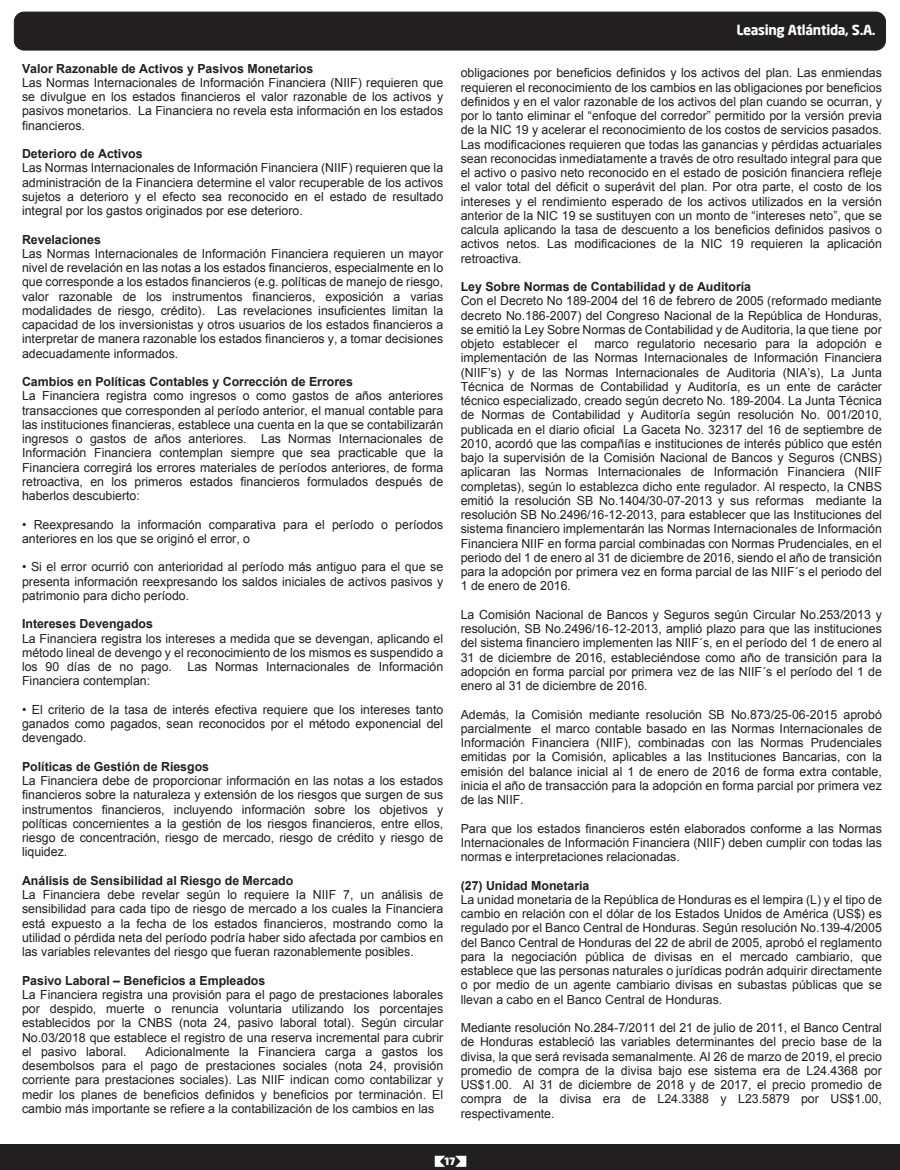
<style>
.page{position:relative;width:900px;height:1170px;background:#fff}
.page>*{position:absolute;margin:0;border:0;box-sizing:border-box;transform-origin:0 0}
.t1{font:700 13.75px "Neo Sans";letter-spacing:-.025em;color:#fff}
.t2{font:12.5px/14.2px "Arial";color:#221f20;text-align:justify}
.t3{font:700 12.5px "Arial";color:#221f20}
.t4{font:900 10.88px "Exo 2.0";color:#fff}
</style>
<div class="page">
<div style="left:0;top:1144px;width:900px;height:26px;background:#221f20"></div>
<svg style="left:435px;top:1156px;width:10px;height:11px"></svg>
<svg style="left:455px;top:1156px;width:11px;height:11px"></svg>
<div style="left:14px;top:12px;width:872px;height:38px;background:#221f20;border-radius:10px"></div>
<div style="left:14px;top:12px;width:872px;height:38px;border:1px solid #221f20;border-radius:10px"></div>
<p class="t3" style="left:22px;top:60px;width:293px">Valor Razonable de Activos y Pasivos Monetarios</p>
<p class="t2" style="left:22px;top:76px;width:423px">Las Normas Internacionales de Información Financiera (NIIF) requieren que se divulgue en los estados financieros el valor razonable de los activos y pasivos monetarios. La Financiera no revela esta información en los estados financieros.</p>
<p class="t3" style="left:22px;top:145px;width:122px">Deterioro de Activos</p>
<p class="t2" style="left:22px;top:161px;width:423px">Las Normas Internacionales de Información Financiera (NIIF) requieren que la administración de la Financiera determine el valor recuperable de los activos sujetos a deterioro y el efecto sea reconocido en el estado de resultado integral por los gastos originados por ese deterioro.</p>
<p class="t3" style="left:22px;top:231px;width:80px">Revelaciones</p>
<p class="t2" style="left:22px;top:247px;width:423px">Las Normas Internacionales de Información Financiera requieren un mayor nivel de revelación en las notas a los estados financieros, especialmente en lo que corresponde a los estados financieros (e.g. políticas de manejo de riesgo, valor razonable de los instrumentos financieros, exposición a varias modalidades de riesgo, crédito). Las revelaciones insuficientes limitan la capacidad de los inversionistas y otros usuarios de los estados financieros a interpretar de manera razonable los estados financieros y, a tomar decisiones adecuadamente informados.</p>
<p class="t3" style="left:22px;top:373px;width:332px">Cambios en Políticas Contables y Corrección de Errores</p>
<p class="t2" style="left:22px;top:389px;width:423px">La Financiera registra como ingresos o como gastos de años anteriores transacciones que corresponden al período anterior, el manual contable para las instituciones financieras, establece una cuenta en la que se contabilizarán ingresos o gastos de años anteriores. Las Normas Internacionales de Información Financiera contemplan siempre que sea practicable que la Financiera corregirá los errores materiales de períodos anteriores, de forma retroactiva, en los primeros estados financieros formulados después de haberlos descubierto:</p>
<p class="t2" style="left:22px;top:517px;width:423px">• Reexpresando la información comparativa para el período o períodos anteriores en los que se originó el error, o</p>
<p class="t2" style="left:22px;top:560px;width:423px">• Si el error ocurrió con anterioridad al período más antiguo para el que se presenta información reexpresando los saldos iniciales de activos pasivos y patrimonio para dicho período.</p>
<p class="t3" style="left:22px;top:616px;width:132px">Intereses Devengados</p>
<p class="t2" style="left:22px;top:631px;width:423px">La Financiera registra los intereses a medida que se devengan, aplicando el método lineal de devengo y el reconocimiento de los mismos es suspendido a los 90 días de no pago. Las Normas Internacionales de Información Financiera contemplan:</p>
<p class="t2" style="left:22px;top:703px;width:423px">• El criterio de la tasa de interés efectiva requiere que los intereses tanto ganados como pagados, sean reconocidos por el método exponencial del devengado.</p>
<p class="t3" style="left:22px;top:758px;width:189px">Políticas de Gestión de Riesgos</p>
<p class="t2" style="left:22px;top:774px;width:423px">La Financiera debe de proporcionar información en las notas a los estados financieros sobre la naturaleza y extensión de los riesgos que surgen de sus instrumentos financieros, incluyendo información sobre los objetivos y políticas concernientes a la gestión de los riesgos financieros, entre ellos, riesgo de concentración, riesgo de mercado, riesgo de crédito y riesgo de liquidez.</p>
<p class="t3" style="left:22px;top:872px;width:273px">Análisis de Sensibilidad al Riesgo de Mercado</p>
<p class="t2" style="left:22px;top:888px;width:423px">La Financiera debe revelar según lo requiere la NIIF 7, un análisis de sensibilidad para cada tipo de riesgo de mercado a los cuales la Financiera está expuesto a la fecha de los estados financieros, mostrando como la utilidad o pérdida neta del período podría haber sido afectada por cambios en las variables relevantes del riesgo que fueran razonablemente posibles.</p>
<p class="t3" style="left:22px;top:972px;width:245px">Pasivo Laboral – Beneficios a Empleados</p>
<p class="t2" style="left:22px;top:988px;width:423px">La Financiera registra una provisión para el pago de prestaciones laborales por despido, muerte o renuncia voluntaria utilizando los porcentajes establecidos por la CNBS (nota 24, pasivo laboral total). Según circular No.03/2018 que establece el registro de una reserva incremental para cubrir el pasivo laboral.</p>
<p class="t2" style="left:22px;top:1045px;width:423px;text-indent:123px">Adicionalmente la Financiera carga a gastos los desembolsos para el pago de prestaciones sociales (nota 24, provisión corriente para prestaciones sociales). Las NIIF indican como contabilizar y medir los planes de beneficios definidos y beneficios por terminación. El cambio más importante se refiere a la contabilización de los cambios en las</p>
<p class="t1" style="left:736px;top:21px;width:141px">Leasing Atlántida, S.A.</p>
<p class="t2" style="left:461px;top:66px;width:423px">obligaciones por beneficios definidos y los activos del plan. Las enmiendas requieren el reconocimiento de los cambios en las obligaciones por beneficios definidos y en el valor razonable de los activos del plan cuando se ocurran, y por lo tanto eliminar el “enfoque del corredor” permitido por la versión previa de la NIC 19 y acelerar el reconocimiento de los costos de servicios pasados.<br>Las modificaciones requieren que todas las ganancias y pérdidas actuariales sean reconocidas inmediatamente a través de otro resultado integral para que el activo o pasivo neto reconocido en el estado de posición financiera refleje el valor total del déficit o superávit del plan. Por otra parte, el costo de los intereses y el rendimiento esperado de los activos utilizados en la versión anterior de la NIC 19 se sustituyen con un monto de “intereses neto”, que se calcula aplicando la tasa de descuento a los beneficios definidos pasivos o activos netos. Las modificaciones de la NIC 19 requieren la aplicación retroactiva.</p>
<p class="t3" style="left:461px;top:278px;width:292px">Ley Sobre Normas de Contabilidad y de Auditoría</p>
<p class="t2" style="left:461px;top:294px;width:423px">Con el Decreto No 189-2004 del 16 de febrero de 2005 (reformado mediante decreto No.186-2007) del Congreso Nacional de la República de Honduras, se emitió la Ley Sobre Normas de Contabilidad y de Auditoria, la que tiene por objeto establecer el</p>
<p class="t2" style="left:461px;top:337px;width:423px;text-indent:134px">marco regulatorio necesario para la adopción e implementación de las Normas Internacionales de Información Financiera (NIIF’s) y de las Normas Internacionales de Auditoria (NIA’s), La Junta Técnica de Normas de Contabilidad y Auditoría, es un ente de carácter técnico especializado, creado según decreto No. 189-2004. La Junta Técnica de Normas de Contabilidad y Auditoría según resolución No. 001/2010, publicada en el diario oficial La Gaceta No. 32317 del 16 de septiembre de 2010, acordó que las compañías e instituciones de interés público que estén bajo la supervisión de la Comisión Nacional de Bancos y Seguros (CNBS) aplicaran las Normas Internacionales de Información Financiera (NIIF completas), según lo establezca dicho ente regulador. Al respecto, la CNBS emitió la resolución SB No.1404/30-07-2013 y sus reformas mediante la resolución SB No.2496/16-12-2013, para establecer que las Instituciones del sistema financiero implementarán las Normas Internacionales de Información Financiera NIIF en forma parcial combinadas con Normas Prudenciales, en el periodo del 1 de enero al 31 de diciembre de 2016, siendo el año de transición para la adopción por primera vez en forma parcial de las NIIF´s el periodo del 1 de enero de 2016.</p>
<p class="t2" style="left:461px;top:607px;width:423px">La Comisión Nacional de Bancos y Seguros según Circular No.253/2013 y resolución, SB No.2496/16-12-2013, amplió plazo para que las instituciones del sistema financiero implementen las NIIF´s, en el período del 1 de enero al 31 de diciembre de 2016, estableciéndose como año de transición para la adopción en forma parcial por primera vez de las NIIF´s el período del 1 de enero al 31 de diciembre de 2016.</p>
<p class="t2" style="left:461px;top:707px;width:423px">Además, la Comisión mediante resolución SB No.873/25-06-2015 aprobó parcialmente el marco contable basado en las Normas Internacionales de Información Financiera (NIIF), combinadas con las Normas Prudenciales emitidas por la Comisión, aplicables a las Instituciones Bancarias, con la emisión del balance inicial al 1 de enero de 2016 de forma extra contable, inicia el año de transacción para la adopción en forma parcial por primera vez de las NIIF.</p>
<p class="t2" style="left:461px;top:821px;width:423px">Para que los estados financieros estén elaborados conforme a las Normas Internacionales de Información Financiera (NIIF) deben cumplir con todas las normas e interpretaciones relacionadas.</p>
<p class="t3" style="left:461px;top:877px;width:130px">(27) Unidad Monetaria</p>
<p class="t2" style="left:461px;top:892px;width:423px">La unidad monetaria de la República de Honduras es el lempira (L) y el tipo de cambio en relación con el dólar de los Estados Unidos de América (US$) es regulado por el Banco Central de Honduras. Según resolución No.139-4/2005 del Banco Central de Honduras del 22 de abril de 2005, aprobó el reglamento para la negociación pública de divisas en el mercado cambiario, que establece que las personas naturales o jurídicas podrán adquirir directamente o por medio de un agente cambiario divisas en subastas públicas que se llevan a cabo en el Banco Central de Honduras.</p>
<p class="t2" style="left:461px;top:1021px;width:423px">Mediante resolución No.284-7/2011 del 21 de julio de 2011, el Banco Central de Honduras estableció las variables determinantes del precio base de la divisa, la que será revisada semanalmente. Al 26 de marzo de 2019, el precio promedio de compra de la divisa bajo ese sistema era de L24.4368 por US$1.00. Al 31 de diciembre de 2018 y de 2017, el precio promedio de compra de la divisa era de L24.3388 y L23.5879 por US$1.00, respectivamente.</p>
<p class="t4" style="left:445px;top:1155px;width:12px">17</p>
</div>
